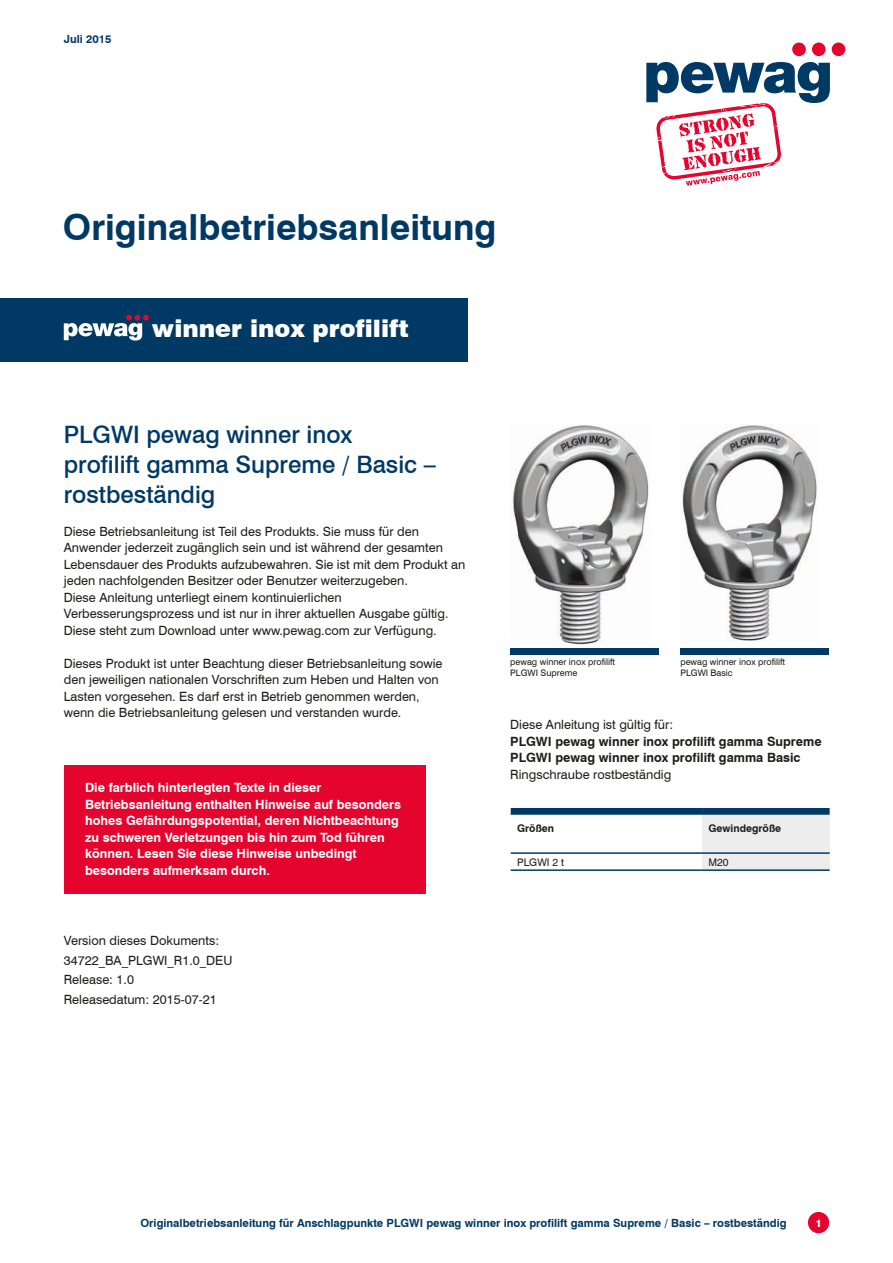
<style>
.page{position:relative;width:893px;height:1263px;background:#fff}
.page>*{position:absolute;margin:0;border:0;box-sizing:border-box;transform-origin:0 0}
.t1{font:700 36px "Swiss 721 BT";color:#003964}
.t2{font:500 24px/30px "Swiss 721 BT";color:#003964}
.t3{font:900 24px "Swiss 721 BT";color:#fff}
.t4{font:12.75px/16.5px "Swiss 721 BT";color:#1d1d1b}
.t5{font:700 12.75px/16.5px "Swiss 721 BT";color:#fff}
.t6{font:700 12.75px/16.5px "Swiss 721 BT";color:#1d1d1b}
.t7{font:700 11.25px "Swiss 721 BT";color:#003964}
.t8{font:700 10.5px "Swiss 721 BT";color:#1d1d1b}
.t9{font:10.5px "Swiss 721 BT";color:#1d1d1b}
.t10{font:800 10.5px "Swiss 721 BT";color:#fff}
.t11{font:9px/10.8px "Swiss 721 BT";color:#1d1d1b}
</style>
<div class="page">
<div style="left:808px;top:1212px;width:21px;height:21px;background:#e4042e;border-radius:50%"></div>
<div style="left:792px;top:43px;width:14px;height:13px;background:#e4042e;border-radius:50%"></div>
<div style="left:812px;top:43px;width:13px;height:13px;background:#e4042e;border-radius:50%"></div>
<div style="left:832px;top:43px;width:13px;height:13px;background:#e4042e;border-radius:50%"></div>
<svg style="left:646px;top:62px;width:184px;height:124px"></svg>
<div style="left:510px;top:648px;width:149px;height:6px;background:#003964"></div>
<img style="left:511px;top:425px;width:138px;height:220px">
<div style="left:680px;top:648px;width:149px;height:6px;background:#003964"></div>
<img style="left:681px;top:424px;width:136px;height:217px">
<div style="left:702px;top:811px;width:128px;height:42px;background:#ededed"></div>
<div style="left:702px;top:853px;width:128px;height:17px;background:#ededed"></div>
<div style="left:511px;top:808px;width:191px;height:7px;background:#003964"></div>
<div style="left:702px;top:808px;width:128px;height:7px;background:#003964"></div>
<hr style="left:511px;top:852px;width:191px;height:2px;background:#003964">
<hr style="left:702px;top:852px;width:128px;height:2px;background:#003964">
<hr style="left:511px;top:869px;width:191px;height:2px;background:#003964">
<hr style="left:702px;top:869px;width:128px;height:2px;background:#003964">
<div style="left:64px;top:765px;width:361px;height:129px;background:#e4042e"></div>
<div style="left:0;top:298px;width:467px;height:63px;background:#003964"></div>
<svg style="left:64px;top:315px;width:85px;height:26px"></svg>
<p class="t7" style="left:64px;top:32px;width:49px">Juli 2015</p>
<h1 class="t1" style="left:63px;top:205px;width:435px">Originalbetriebsanleitung</h1>
<h2 class="t3" style="left:152px;top:314px;width:258px">winner inox profilift</h2>
<h2 class="t2" style="left:64px;top:420px;width:373px">PLGWI pewag winner inox<br>profilift gamma Supreme / Basic – rostbeständig</h2>
<p class="t4" style="left:64px;top:523px;width:403px">Diese Betriebsanleitung ist Teil des Produkts. Sie muss für den Anwender jederzeit zugänglich sein und ist während der gesamten Lebensdauer des Produkts aufzubewahren. Sie ist mit dem Produkt an jeden nachfolgenden Besitzer oder Benutzer weiterzugeben.<br>Diese Anleitung unterliegt einem kontinuierlichen Verbesserungsprozess und ist nur in ihrer aktuellen Ausgabe gültig.<br>Diese steht zum Download unter www.pewag.com zur Verfügung.</p>
<p class="t4" style="left:64px;top:655px;width:380px">Dieses Produkt ist unter Beachtung dieser Betriebsanleitung sowie den jeweiligen nationalen Vorschriften zum Heben und Halten von Lasten vorgesehen. Es darf erst in Betrieb genommen werden, wenn die Betriebsanleitung gelesen und verstanden wurde.</p>
<p class="t11" style="left:510px;top:657px;width:106px">pewag winner inox profilift<br>PLGWI Supreme</p>
<p class="t11" style="left:680px;top:657px;width:106px">pewag winner inox profilift<br>PLGWI Basic</p>
<p class="t4" style="left:510px;top:716px;width:164px">Diese Anleitung ist gültig für:</p>
<p class="t6" style="left:510px;top:733px;width:313px">PLGWI pewag winner inox profilift gamma Supreme<br>PLGWI pewag winner inox profilift gamma Basic</p>
<p class="t4" style="left:510px;top:766px;width:163px">Ringschraube rostbeständig</p>
<p class="t5" style="left:85px;top:779px;width:318px">Die farblich hinterlegten Texte in dieser Betriebsanleitung enthalten Hinweise auf besonders hohes Gefährdungspotential, deren Nichtbeachtung zu schweren Verletzungen bis hin zum Tod führen können. Lesen Sie diese Hinweise unbedingt besonders aufmerksam durch.</p>
<p class="t8" style="left:517px;top:822px;width:39px">Größen</p>
<p class="t8" style="left:708px;top:822px;width:74px">Gewindegröße</p>
<p class="t9" style="left:517px;top:855px;width:48px">PLGWI 2 t</p>
<p class="t9" style="left:708px;top:855px;width:22px">M20</p>
<p class="t4" style="left:64px;top:931px;width:170px;line-height:19.5px">Version dieses Dokuments:<br>34722_BA_PLGWI_R1.0_DEU<br>Release: 1.0<br>Releasedatum: 2015-07-21</p>
<p class="t7" style="left:140px;top:1216px;width:648px">Originalbetriebsanleitung für Anschlagpunkte PLGWI pewag winner inox profilift gamma Supreme / Basic – rostbeständig</p>
<p class="t10" style="left:815px;top:1216px;width:8px">1</p>
</div>
